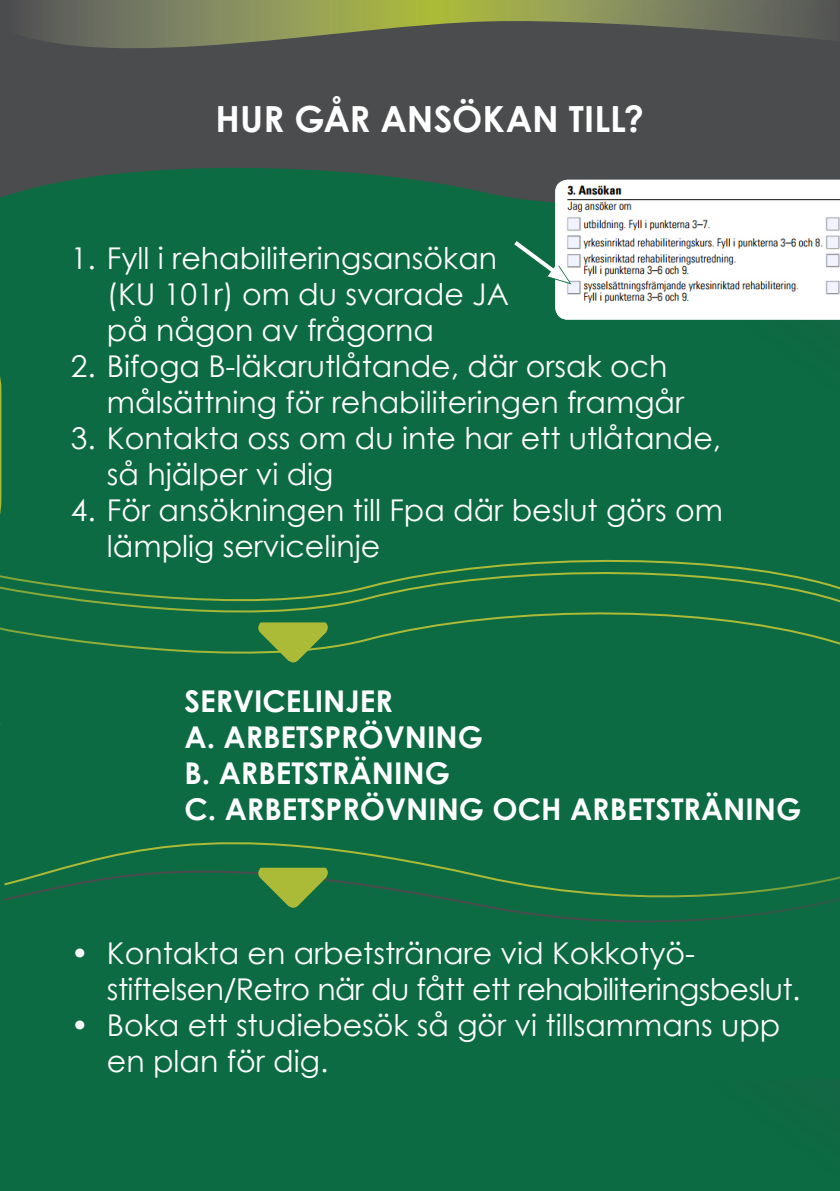
<style>
.page{position:relative;width:840px;height:1191px;background:#fff}
.page>*{position:absolute;margin:0;border:0;box-sizing:border-box;transform-origin:0 0}
.t1{font:700 36px "Century Gothic";color:#fff}
.t2{font:30px/36px "Century Gothic";color:#fff}
.t3{font:30px/36px "Century Gothic";letter-spacing:-.02em;color:#fff}
.t4{font:700 30px "Century Gothic";color:#fff}
</style>
<div class="page">
<div style="left:0;top:0;width:839px;height:1191px;background:#4b4c4d"></div>
<div style="left:0;top:168px;width:839px;height:775px;background:#0c6b43"></div>
<svg style="left:0;top:689px;width:5px;height:103px"></svg>
<svg style="left:0;top:881px;width:4px;height:62px"></svg>
<div style="left:0;top:943px;width:839px;height:248px;background:#0c6b43"></div>
<div style="left:2px;top:840px;width:837px;height:28px;background:#0c6b43"></div>
<svg style="left:2px;top:868px;width:837px;height:56px;background:#106b43"></svg>
<svg style="left:32px;top:0;width:795px;height:48px"></svg>
<svg style="left:255px;top:867px;width:75px;height:43px;background:#63963c"></svg>
<svg style="left:0;top:180px;width:839px;height:485px;background:#257853"></svg>
<p class="t1" style="left:215px;top:92px;width:429px">HUR GÅR ANSÖKAN TILL?</p>
<p class="t2" style="left:107px;top:240px;width:403px;text-indent:-36px">1. Fyll i rehabiliteringsansökan (KU 101r) om du svarade JA på någon av frågorna</p>
<p class="t2" style="left:107px;top:348px;width:578px;text-indent:-36px">2. Bifoga B-läkarutlåtande, där orsak och målsättning för rehabiliteringen framgår</p>
<p class="t2" style="left:107px;top:420px;width:615px;text-indent:-36px">3. Kontakta oss om du inte har ett utlåtande, så hjälper vi dig</p>
<p class="t2" style="left:107px;top:492px;width:617px;text-indent:-36px">4. För ansökningen till Fpa där beslut görs om lämplig servicelinje</p>
<p class="t4" style="left:184px;top:678px;width:210px">SERVICELINJER</p>
<p class="t4" style="left:184px;top:714px;width:300px">A. ARBETSPRÖVNING</p>
<p class="t4" style="left:184px;top:750px;width:267px">B. ARBETSTRÄNING</p>
<p class="t4" style="left:184px;top:786px;width:618px">C. ARBETSPRÖVNING OCH ARBETSTRÄNING</p>
<p class="t3" style="left:107px;top:934px;width:694px;text-indent:-36px">• Kontakta en arbetstränare vid Kokkotyö&shy;stiftelsen/Retro när du fått ett rehabiliteringsbeslut.</p>
<p class="t2" style="left:107px;top:1006px;width:674px;text-indent:-36px">• Boka ett studiebesök så gör vi tillsammans upp en plan för dig.</p>
</div>
